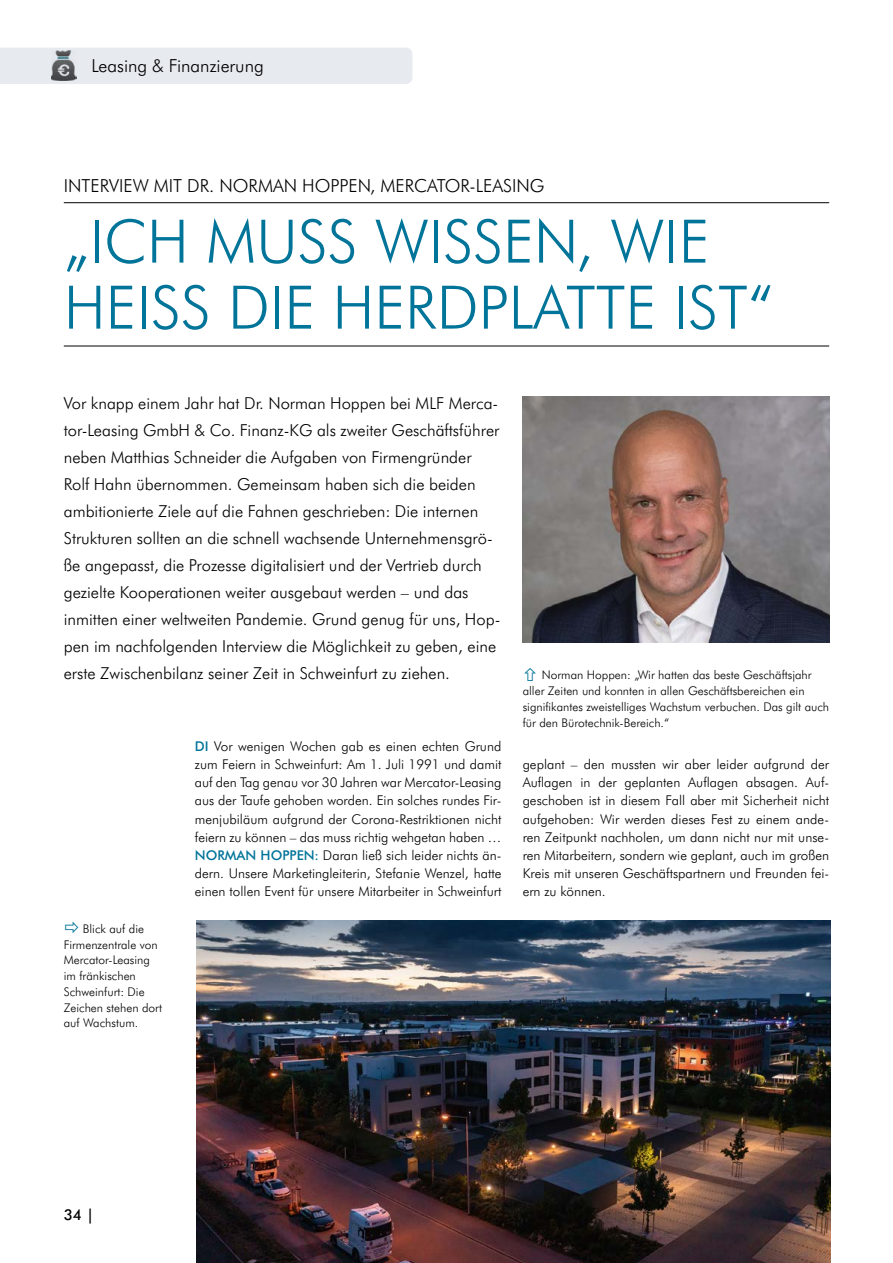
<style>
.page{position:relative;width:893px;height:1263px;background:#fff}
.page>*{position:absolute;margin:0;border:0;box-sizing:border-box;transform-origin:0 0}
.t1{font:300 60px/66px "Futura BT";color:#007499}
.t2{font:300 18px "Futura BT";color:#000}
.t3{font:300 16.5px/27px "Futura BT";color:#000}
.t4{font:500 15px "Futura BT";color:#000}
.t5{font:300 13.5px/18.1px "Futura BT";color:#000;text-align:justify}
.t6{font:300 12px/15.8px "Futura BT";color:#000}
.s1{font-weight:500;color:#007499}
</style>
<div class="page">
<hr style="left:64px;top:202px;width:765px;height:1px;background:#000">
<hr style="left:64px;top:346px;width:765px;height:1px;background:#000">
<img style="left:523px;top:396px;width:306px;height:246px">
<img style="left:196px;top:921px;width:634px;height:342px">
<div style="left:0;top:48px;width:412px;height:36px;background:#e7eaef"></div>
<img style="left:51px;top:51px;width:25px;height:29px">
<h2 class="t2" style="left:91px;top:55px;width:174px">Leasing &amp; Finanzierung</h2>
<h2 class="t2" style="left:64px;top:175px;width:482px">INTERVIEW MIT DR. NORMAN HOPPEN, MERCATOR-LEASING</h2>
<h1 class="t1" style="left:64px;top:208px;width:711px">„ICH MUSS WISSEN, WIE<br>HEISS DIE HERDPLATTE IST“</h1>
<p class="t3" style="left:64px;top:389px;width:438px">Vor knapp einem Jahr hat Dr. Norman Hoppen bei MLF Merca&shy;tor-Leasing GmbH &amp; Co. Finanz-KG als zweiter Geschäftsführer neben Matthias Schneider die Aufgaben von Firmengründer Rolf Hahn übernommen. Gemeinsam haben sich die beiden ambitionierte Ziele auf die Fahnen geschrieben: Die internen Strukturen sollten an die schnell wachsende Unternehmensgrö&shy;ße angepasst, die Prozesse digitalisiert und der Vertrieb durch gezielte Kooperationen weiter ausgebaut werden – und das inmitten einer weltweiten Pandemie. Grund genug für uns, Hop&shy;pen im nachfolgenden Interview die Möglichkeit zu geben, eine erste Zwischenbilanz seiner Zeit in Schweinfurt zu ziehen.</p>
<p class="t6" style="left:64px;top:921px;width:100px;text-indent:19px">Blick auf die<br>Firmenzentrale von<br>Mercator-Leasing im fränkischen<br>Schweinfurt: Die<br>Zeichen stehen dort auf Wachstum.</p>
<p class="t5" style="left:195px;top:737px;width:308px"><span class="s1">DI</span> Vor wenigen Wochen gab es einen echten Grund zum Feiern in Schweinfurt: Am 1. Juli 1991 und damit auf den Tag genau vor 30 Jahren war Mercator-Leasing aus der Taufe gehoben worden. Ein solches rundes Fir&shy;menjubiläum aufgrund der Corona-Restriktionen nicht feiern zu können – das muss richtig wehgetan haben … <span class="s1">NORMAN HOPPEN:</span> Daran ließ sich leider nichts än&shy;dern. Unsere Marketingleiterin, Stefanie Wenzel, hatte einen tollen Event für unsere Mitarbeiter in Schweinfurt</p>
<p class="t6" style="left:523px;top:667px;width:308px;text-indent:19px">Norman Hoppen: „Wir hatten das beste Geschäftsjahr aller Zeiten und konnten in allen Geschäftsbereichen ein signifikantes zweistelliges Wachstum verbuchen. Das gilt auch für den Bürotechnik-Bereich.“</p>
<p class="t5" style="left:523px;top:755px;width:308px">geplant – den mussten wir aber leider aufgrund der Auflagen in der geplanten Auflagen absagen. Auf&shy;geschoben ist in diesem Fall aber mit Sicherheit nicht aufgehoben: Wir werden dieses Fest zu einem ande&shy;ren Zeitpunkt nachholen, um dann nicht nur mit unse&shy;ren Mitarbeitern, sondern wie geplant, auch im großen Kreis mit unseren Geschäftspartnern und Freunden fei&shy;ern zu können.</p>
<p class="t4" style="left:64px;top:1205px;width:32px">34 |</p>
</div>
